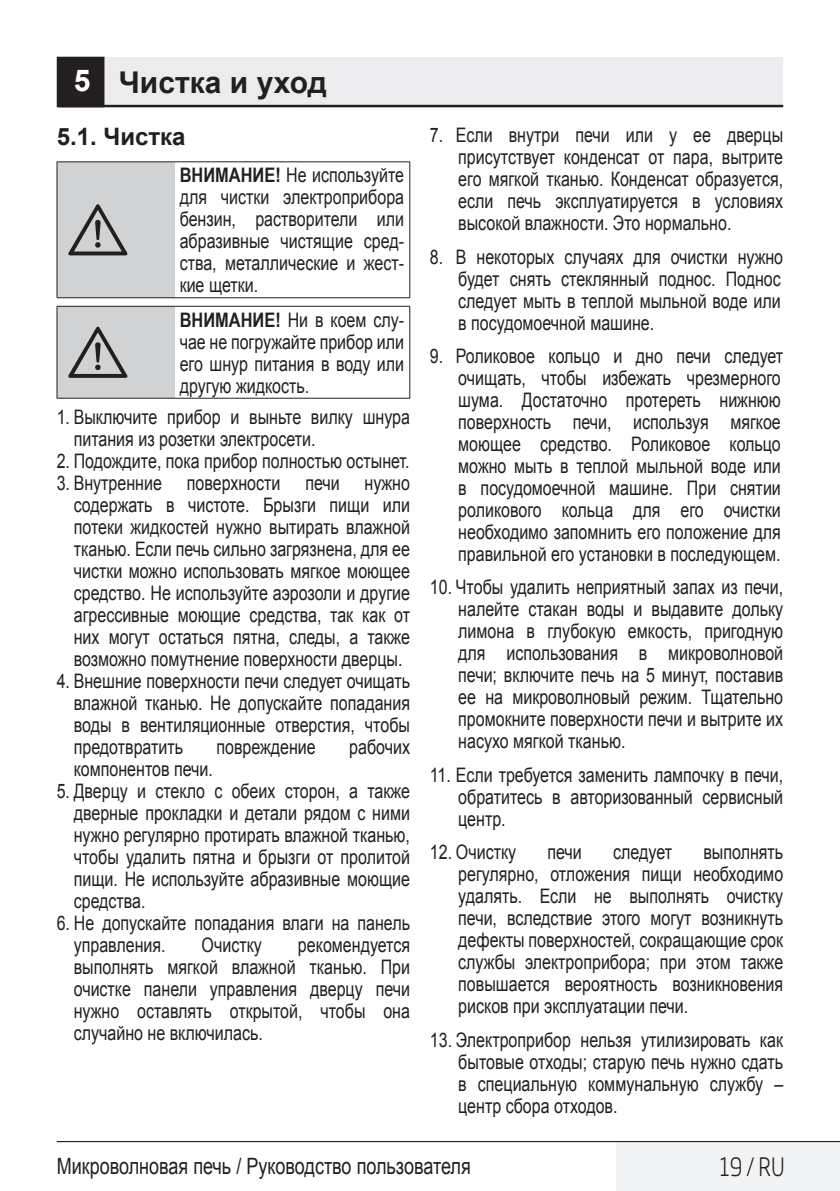
<style>
.page{position:relative;width:840px;height:1191px;background:#fff}
.page>*{position:absolute;margin:0;border:0;box-sizing:border-box;transform-origin:0 0}
.t1{font:64px "ZIWARNUN";color:#231f20}
.Unite_Baslik_Icerik{font:700 30px "Arial";color:#231f20}
.t2{font:300 25px "Soho Gothic Pro";color:#231f20;scale:.8 1}
.Alt_Baslik_Icerik{font:700 24px "Arial";color:#231f20}
.t3{font:22.4px "Arial";color:#231f20;scale:.8 1}
.Duz_Metin{font:20px/22px "Arial";color:#231f20;text-align:justify;scale:.8 1}
.s1{color:#fff}
.s2{font-family:"Arial Narrow";font-weight:700}
</style>
<div class="page">
<div style="left:59px;top:57px;width:723px;height:49px;background:#ececee"></div>
<hr style="left:59px;top:105px;width:723px;height:2px;background:#231f20">
<div style="left:58px;top:58px;width:45px;height:48px;background:#231f20"></div>
<div style="left:57px;top:57px;width:47px;height:50px;border:3px solid #231f20"></div>
<div style="left:616px;top:1141px;width:223px;height:50px;background:#f2f3f4"></div>
<hr style="left:57px;top:1141px;width:782px;height:1px;background:#000">
<div style="left:57px;top:162px;width:117px;height:136px;background:#d1d2d4"></div>
<hr style="left:174px;top:161px;width:236px;height:1px;background:#231f20">
<hr style="left:409px;top:162px;width:1px;height:135px;background:#231f20">
<hr style="left:174px;top:297px;width:236px;height:1px;background:#231f20">
<hr style="left:57px;top:297px;width:117px;height:1px;background:#231f20">
<hr style="left:57px;top:161px;width:117px;height:1px;background:#231f20">
<hr style="left:57px;top:162px;width:1px;height:135px;background:#231f20">
<div style="left:57px;top:306px;width:117px;height:92px;background:#d1d2d4"></div>
<hr style="left:174px;top:306px;width:236px;height:1px;background:#231f20">
<hr style="left:409px;top:306px;width:1px;height:92px;background:#231f20">
<hr style="left:174px;top:398px;width:236px;height:1px;background:#231f20">
<hr style="left:57px;top:398px;width:117px;height:1px;background:#231f20">
<hr style="left:57px;top:306px;width:117px;height:1px;background:#231f20">
<hr style="left:57px;top:306px;width:1px;height:92px;background:#231f20">
<p class="Unite_Baslik_Icerik" style="left:74px;top:62px;width:254px"><span class="s1">5</span> Чистка и уход</p>
<p class="Alt_Baslik_Icerik" style="left:57px;top:121px;width:130px">5.1. Чистка</p>
<p class="t1" style="left:68px;top:196px;width:63px">A</p>
<p class="Duz_Metin" style="left:179px;top:164px;width:282px"><span class="s2">ВНИМАНИЕ!</span> Не используйте для чистки электроприбора бензин, растворители или абразивные чистящие сред&shy;ства, металлические и жест&shy;кие щетки.</p>
<p class="Duz_Metin" style="left:179px;top:309px;width:282px"><span class="s2">ВНИМАНИЕ!</span> Ни в коем слу&shy;чае не погружайте прибор или его шнур питания в воду или другую жидкость.</p>
<p class="Duz_Metin" style="left:74px;top:406px;width:421px;text-indent:-17px">1. Выключите прибор и выньте вилку шнура питания из розетки электросети.</p>
<p class="Duz_Metin" style="left:57px;top:450px;width:442px">2. Подождите, пока прибор полностью остынет.</p>
<p class="Duz_Metin" style="left:74px;top:472px;width:421px;text-indent:-17px">3. Внутренние поверхности печи нужно содержать в чистоте. Брызги пищи или потеки жидкостей нужно вытирать влажной тканью. Если печь сильно загрязнена, для ее чистки можно использовать мягкое моющее средство. Не используйте аэрозоли и другие агрессивные моющие средства, так как от них могут остаться пятна, следы, а также возможно помутнение поверхности дверцы.</p>
<p class="Duz_Metin" style="left:74px;top:670px;width:421px;text-indent:-17px">4. Внешние поверхности печи следует очищать влажной тканью. Не допускайте попадания воды в вентиляционные отверстия, чтобы предотвратить</p>
<p class="t1" style="left:68px;top:318px;width:63px">A</p>
<p class="Duz_Metin" style="left:216px;top:736px;width:126px">повреждение</p>
<p class="Duz_Metin" style="left:349px;top:736px;width:77px">рабочих</p>
<p class="Duz_Metin" style="left:74px;top:758px;width:175px">компонентов печи.</p>
<p class="Duz_Metin" style="left:74px;top:780px;width:421px;text-indent:-17px">5. Дверцу и стекло с обеих сторон, а также дверные прокладки и детали рядом с ними нужно регулярно протирать влажной тканью, чтобы удалить пятна и брызги от пролитой пищи. Не используйте абразивные моющие средства.</p>
<p class="Duz_Metin" style="left:74px;top:912px;width:421px;text-indent:-17px">6. Не допускайте попадания влаги на панель управления.</p>
<p class="Duz_Metin" style="left:201px;top:934px;width:77px">Очистку</p>
<p class="Duz_Metin" style="left:74px;top:934px;width:421px;text-indent:224px">рекомендуется выполнять мягкой влажной тканью. При очистке панели управления дверцу печи нужно оставлять открытой, чтобы она случайно не включилась.</p>
<p class="Duz_Metin" style="left:458px;top:124px;width:407px;text-indent:-28px">7. Если внутри печи или у ее дверцы присутствует конденсат от пара, вытрите его мягкой тканью. Конденсат образуется, если печь эксплуатируется в условиях высокой влажности. Это нормально.</p>
<p class="Duz_Metin" style="left:458px;top:246px;width:407px;text-indent:-28px">8. В некоторых случаях для очистки нужно будет снять стеклянный поднос. Поднос следует мыть в теплой мыльной воде или в посудомоечной машине.</p>
<p class="Duz_Metin" style="left:458px;top:345px;width:407px;text-indent:-28px">9. Роликовое кольцо и дно печи следует очищать, чтобы избежать чрезмерного шума. Достаточно протереть нижнюю поверхность печи, используя мягкое моющее средство. Роликовое кольцо можно мыть в теплой мыльной воде или в посудомоечной машине. При снятии роликового кольца для его очистки необходимо запомнить его положение для правильной его установки в последующем.</p>
<p class="Duz_Metin" style="left:458px;top:576px;width:407px;text-indent:-28px">10. Чтобы удалить неприятный запах из печи, налейте стакан воды и выдавите дольку лимона в глубокую емкость, пригодную для использования в микроволновой печи; включите печь на 5 минут, поставив ее на микроволновый режим. Тщательно промокните поверхности печи и вытрите их насухо мягкой тканью.</p>
<p class="Duz_Metin" style="left:458px;top:764px;width:407px;text-indent:-28px">11. Если требуется заменить лампочку в печи, обратитесь в авторизованный сервисный центр.</p>
<p class="Duz_Metin" style="left:429px;top:841px;width:109px">12. Очистку</p>
<p class="Duz_Metin" style="left:547px;top:841px;width:44px">печи</p>
<p class="Duz_Metin" style="left:613px;top:841px;width:75px">следует</p>
<p class="Duz_Metin" style="left:458px;top:841px;width:407px;text-indent:245px">выполнять регулярно, отложения пищи необходимо удалять. Если не выполнять очистку печи, вследствие этого могут возникнуть дефекты поверхностей, сокращающие срок службы электроприбора; при этом также повышается вероятность возникновения рисков при эксплуатации печи.</p>
<p class="Duz_Metin" style="left:458px;top:1028px;width:407px;text-indent:-28px">13. Электроприбор нельзя утилизировать как бытовые отходы; старую печь нужно сдать в специальную коммунальную службу – центр сбора отходов.</p>
<p class="t3" style="left:57px;top:1151px;width:518px">Микроволновая печь / Руководство пользователя</p>
<p class="t2" style="left:719px;top:1147px;width:82px">19 / RU</p>
</div>
